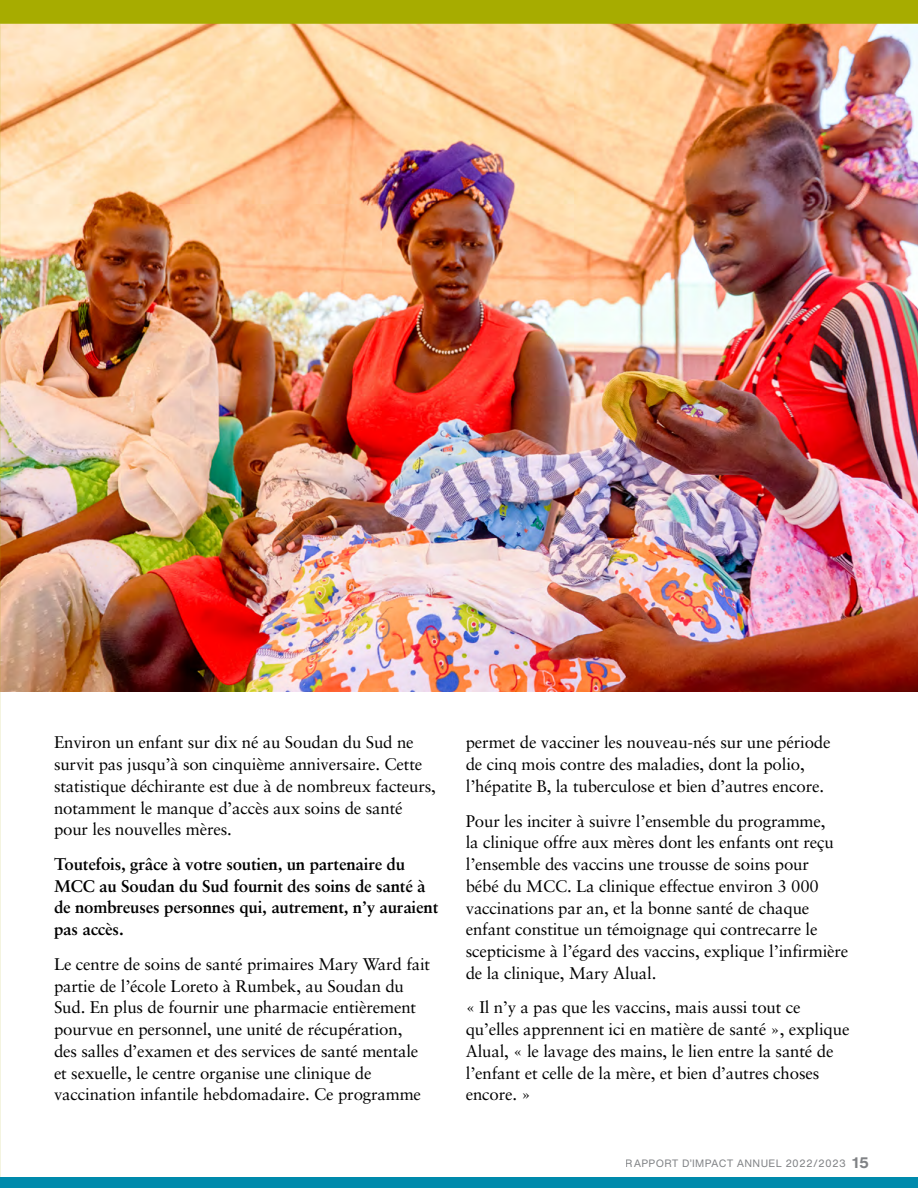
<style>
.page{position:relative;width:918px;height:1188px;background:#fff}
.page>*{position:absolute;margin:0;border:0;box-sizing:border-box;transform-origin:0 0}
.t1{font:16.8px/21.8px "Sabon LT Pro";letter-spacing:-.01em;color:#000}
.t2{font:700 16.8px/21.8px "Sabon LT Pro";letter-spacing:-.01em;color:#000}
.t3{font:10.5px "Helvetica Now Text";letter-spacing:.03em;color:#808285}
.s1{font-weight:700;font-size:15px}
</style>
<div class="page">
<img style="left:0;top:0;width:918px;height:1177px">
<div style="left:0;top:1177px;width:918px;height:11px;background:#008aac"></div>
<p class="t1" style="left:54px;top:731px;width:384px">Environ un enfant sur dix né au Soudan du Sud ne survit pas jusqu’à son cinquième anniversaire. Cette statistique déchirante est due à de nombreux facteurs, notamment le manque d’accès aux soins de santé pour les nouvelles mères.</p>
<p class="t2" style="left:54px;top:853px;width:386px">Toutefois, grâce à votre soutien, un partenaire du MCC au Soudan du Sud fournit des soins de santé à de nombreuses personnes qui, autrement, n’y auraient pas accès.</p>
<p class="t1" style="left:54px;top:953px;width:378px">Le centre de soins de santé primaires Mary Ward fait partie de l’école Loreto à Rumbek, au Soudan du Sud. En plus de fournir une pharmacie entièrement pourvue en personnel, une unité de récupération,<br>des salles d’examen et des services de santé mentale et sexuelle, le centre organise une clinique de vaccination infantile hebdomadaire. Ce programme</p>
<p class="t1" style="left:466px;top:731px;width:366px">permet de vacciner les nouveau-nés sur une période de cinq mois contre des maladies, dont la polio, l’hépatite B, la tuberculose et bien d’autres encore.</p>
<p class="t1" style="left:466px;top:809px;width:384px">Pour les inciter à suivre l’ensemble du programme,<br>la clinique offre aux mères dont les enfants ont reçu l’ensemble des vaccins une trousse de soins pour<br>bébé du MCC. La clinique effectue environ 3 000 vaccinations par an, et la bonne santé de chaque enfant constitue un témoignage qui contrecarre le scepticisme à l’égard des vaccins, explique l’infirmière de la clinique, Mary Alual.</p>
<p class="t1" style="left:466px;top:996px;width:385px">« Il n’y a pas que les vaccins, mais aussi tout ce qu’elles apprennent ici en matière de santé », explique Alual, « le lavage des mains, le lien entre la santé de l’enfant et celle de la mère, et bien d’autres choses encore. »</p>
<p class="t3" style="left:626px;top:1155px;width:245px">RAPPORT D’IMPACT ANNUEL 2022/2023 <span class="s1">15</span></p>
</div>
